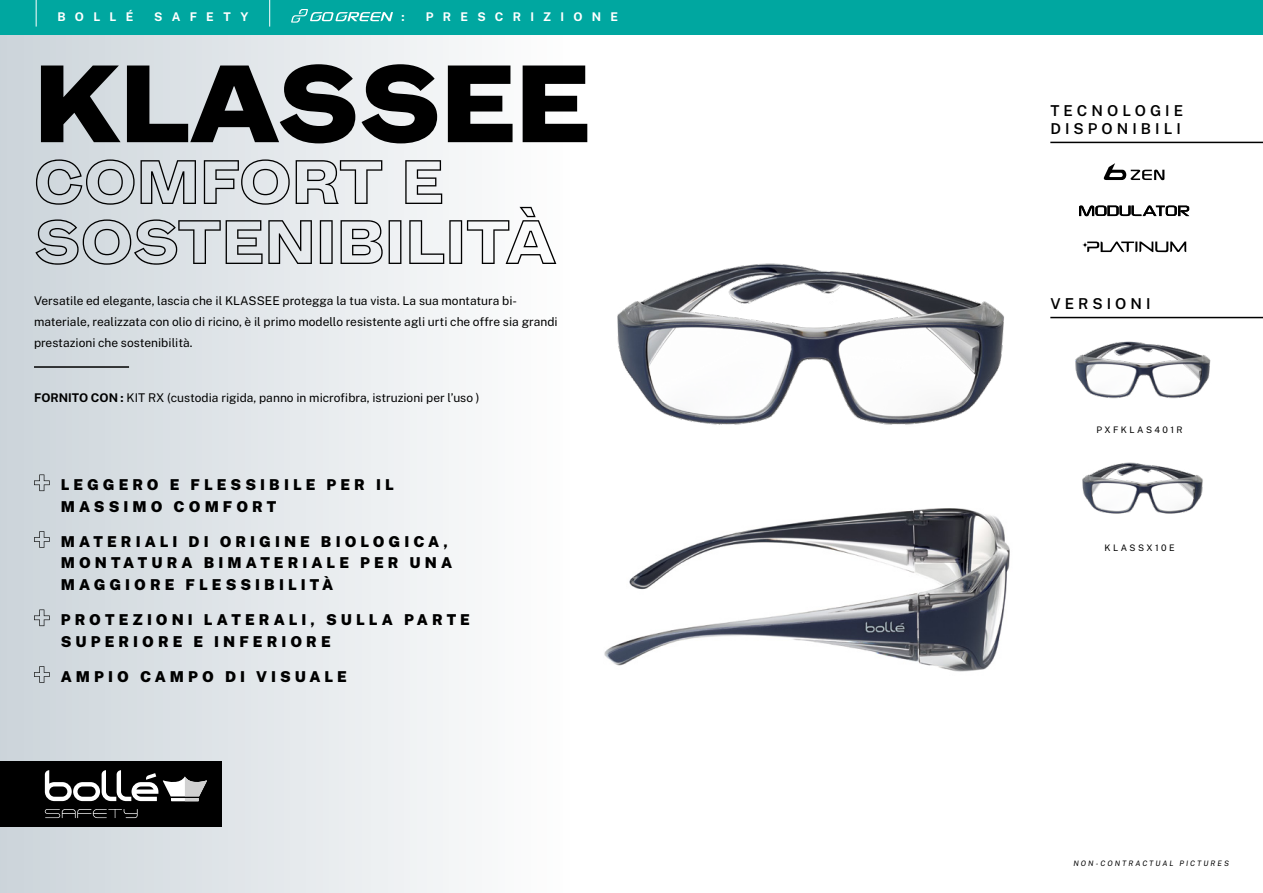
<style>
.page{position:relative;width:1263px;height:893px;background:#fff}
.page>*{position:absolute;margin:0;border:0;box-sizing:border-box;transform-origin:0 0}
.t1{font:900 105px "Mint Grotesk V1.1";color:#000}
.t2{font:60px/60px "Mint Grotesk Outline";color:#000}
.t3{font:900 15px/21.6px "Public Sans";letter-spacing:.27em;color:#000}
.t4{font:600 15px/18px "Public Sans";letter-spacing:.27em;color:#000}
.t5{font:12px/21px "Public Sans";color:#000}
.t6{font:700 12px "Public Sans";letter-spacing:.77em;color:#fff}
.t7{font:9px "Public Sans";letter-spacing:.27em;color:#000}
.t8{font:italic 7.5px "Public Sans";letter-spacing:.27em;color:#000}
.s1{font-weight:700}
</style>
<div class="page">
<div style="left:0;top:0;width:1263px;height:893px;background:linear-gradient(to right,#dae0e5,#fff)"></div>
<img style="left:561px;top:242px;width:486px;height:232px">
<img style="left:558px;top:486px;width:492px;height:212px">
<img style="left:1056px;top:334px;width:169px;height:81px">
<img style="left:1065px;top:456px;width:151px;height:72px">
<svg style="left:1104px;top:163px;width:60px;height:17px"></svg>
<svg style="left:1079px;top:206px;width:110px;height:10px"></svg>
<svg style="left:1082px;top:242px;width:104px;height:10px"></svg>
<div style="left:0;top:761px;width:222px;height:66px;background:#000"></div>
<svg style="left:45px;top:809px;width:93px;height:9px"></svg>
<svg style="left:45px;top:770px;width:162px;height:31px"></svg>
<div style="left:0;top:0;width:1263px;height:34px;background:#00a7a0"></div>
<svg style="left:36px;top:0;width:1px;height:27px"></svg>
<svg style="left:269px;top:0;width:1px;height:27px"></svg>
<svg style="left:291px;top:9px;width:101px;height:14px"></svg>
<hr style="left:1050px;top:317px;width:213px;height:1px;background:#000">
<hr style="left:1050px;top:142px;width:213px;height:1px;background:#000">
<svg style="left:34px;top:474px;width:16px;height:17px"></svg>
<svg style="left:34px;top:531px;width:16px;height:17px"></svg>
<svg style="left:34px;top:609px;width:16px;height:17px"></svg>
<svg style="left:34px;top:666px;width:16px;height:17px"></svg>
<hr style="left:34px;top:366px;width:95px;height:2px;background:#000">
<p class="t6" style="left:58px;top:8px;width:77px">BOLLÉ</p>
<p class="t6" style="left:154px;top:8px;width:96px">SAFETY</p>
<p class="t6" style="left:402px;top:8px;width:5px">:</p>
<p class="t6" style="left:426px;top:8px;width:194px">PRESCRIZIONE</p>
<h1 class="t1" style="left:34px;top:38px;width:558px">KLASSEE</h1>
<h2 class="t2" style="left:34px;top:152px;width:524px">COMFORT E<br>SOSTENIBILITÀ</h2>
<p class="t5" style="left:34px;top:289px;width:525px">Versatile ed elegante, lascia che il KLASSEE protegga la tua vista. La sua montatura bi&shy;materiale, realizzata con olio di ricino, è il primo modello resistente agli urti che offre sia grandi prestazioni che sostenibilità.</p>
<p class="t5" style="left:34px;top:387px;width:447px"><span class="s1">FORNITO CON :</span> KIT RX (custodia rigida, panno in microfibra, istruzioni per l’uso )</p>
<p class="t3" style="left:61px;top:473px;width:334px">LEGGERO E FLESSIBILE PER IL<br>MASSIMO COMFORT</p>
<p class="t3" style="left:61px;top:530px;width:393px">MATERIALI DI ORIGINE BIOLOGICA,<br>MONTATURA BIMATERIALE PER UNA<br>MAGGIORE FLESSIBILITÀ</p>
<p class="t3" style="left:61px;top:608px;width:411px">PROTEZIONI LATERALI, SULLA PARTE<br>SUPERIORE E INFERIORE</p>
<p class="t3" style="left:61px;top:665px;width:288px">AMPIO CAMPO DI VISUALE</p>
<p class="t4" style="left:1050px;top:100px;width:134px">TECNOLOGIE<br>DISPONIBILI</p>
<p class="t4" style="left:1050px;top:293px;width:102px">VERSIONI</p>
<p class="t7" style="left:1096px;top:423px;width:88px">PXFKLAS401R</p>
<p class="t7" style="left:1104px;top:541px;width:72px">KLASSX10E</p>
<p class="t8" style="left:1073px;top:858px;width:157px">NON-CONTRACTUAL PICTURES</p>
</div>
